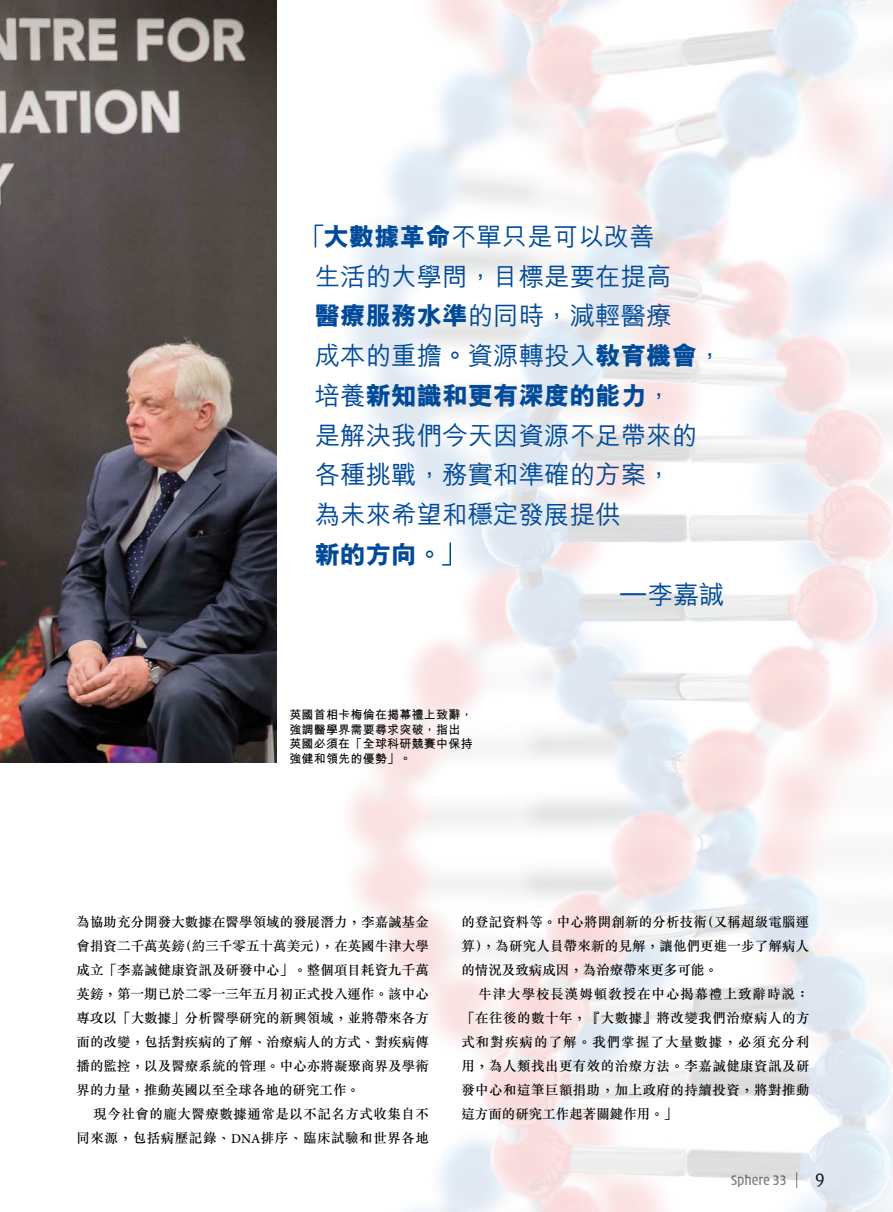
<style>
.page{position:relative;width:893px;height:1212px;background:#fff}
.page>*{position:absolute;margin:0;border:0;box-sizing:border-box;transform-origin:0 0}
.t1{font:500 25.5px "M Hei";color:#004a99}
.t2{font:800 25.5px "M Hei";color:#004a99}
.t3{font:300 condensed 21px "Modena";color:#000}
.t4{font:500 condensed 15px "Modena";color:#707172}
.t5{font:500 13.5px/24px "M Sung";letter-spacing:.01em;color:#000;text-align:justify}
.t6{font:500 13.5px/24px "M Sung";letter-spacing:.035em;color:#000;text-align:right}
.t7{font:700 12px/14.4px "M Hei";letter-spacing:.02em;color:#000}
.s1{font-weight:800}
.s2{font-weight:500}
.s3{font-family:"Minion Pro"}
</style>
<div class="page">
<img style="left:0;top:0;width:277px;height:763px">
<svg style="left:315px;top:225px;width:8px;height:23px"></svg>
<svg style="left:442px;top:542px;width:9px;height:24px"></svg>
<h1 class="t1" style="left:323px;top:223px;width:333px"><span class="s1">大數據革命</span>不單只是可以改善</h1>
<h1 class="t1" style="left:315px;top:263px;width:358px">生活的大學問，目標是要在提高</h1>
<h1 class="t1" style="left:315px;top:302px;width:358px"><span class="s1">醫療服務水準</span>的同時，減輕醫療</h1>
<h1 class="t1" style="left:315px;top:342px;width:409px">成本的重擔。資源轉投入<span class="s1">教育機會</span>，</h1>
<h1 class="t2" style="left:315px;top:382px;width:358px"><span class="s2">培養</span>新知識和更有深度的能力<span class="s2">，</span></h1>
<h1 class="t1" style="left:315px;top:422px;width:384px">是解決我們今天因資源不足帶來的</h1>
<h1 class="t1" style="left:315px;top:461px;width:358px">各種挑戰，務實和準確的方案，</h1>
<h1 class="t1" style="left:315px;top:501px;width:307px">為未來希望和穩定發展提供</h1>
<h1 class="t2" style="left:315px;top:541px;width:129px">新的方向<span class="s2">。</span></h1>
<h1 class="t1" style="left:620px;top:581px;width:106px">–李嘉誠</h1>
<p class="t7" style="left:289px;top:708px;width:185px">英國首相卡梅倫在揭幕禮上致辭，強調醫學界需要尋求突破，指出英國必須在「全球科研競賽中保持強健和領先的優勢」。</p>
<p class="t5" style="left:77px;top:911px;width:354px">為協助充分開發大數據在醫學領域的發展潛力，李嘉誠基金會捐資二千萬英鎊（約三千零五十萬美元），在英國牛津大學成立「李嘉誠健康資訊及研發中心」。整個項目耗資九千萬英鎊，第一期已於二零一三年五月初正式投入運作。該中心專攻以「大數據」分析醫學研究的新興領域，並將帶來各方面的改變，包括對疾病的了解、治療病人的方式、對疾病傳播的監控，以及醫療系統的管理。中心亦將凝聚商界及學術界的力量，推動英國以至全球各地的研究工作。</p>
<p class="t6" style="left:77px;top:1103px;width:354px">現今社會的龐大醫療數據通常是以不記名方式收集自不<br>同來源，包括病歷記錄、<span class="s3">DNA</span>排序、臨床試驗和世界各地</p>
<p class="t5" style="left:461px;top:911px;width:349px">的登記資料等。中心將開創新的分析技術（又稱超級電腦運算），為研究人員帶來新的見解，讓他們更進一步了解病人的情況及致病成因，為治療帶來更多可能。</p>
<p class="t5" style="left:461px;top:983px;width:350px;text-indent:17px">牛津大學校長漢姆頓教授在中心揭幕禮上致辭時說：「在往後的數十年，『大數據』將改變我們治療病人的方式和對疾病的了解。我們掌握了大量數據，必須充分利用，為人類找出更有效的治療方法。李嘉誠健康資訊及研發中心和這筆巨額捐助，加上政府的持續投資，將對推動這方面的研究工作起著關鍵作用。」</p>
<p class="t4" style="left:731px;top:1173px;width:57px">Sphere 33</p>
<h2 class="t3" style="left:815px;top:1170px;width:11px">9</h2>
</div>
